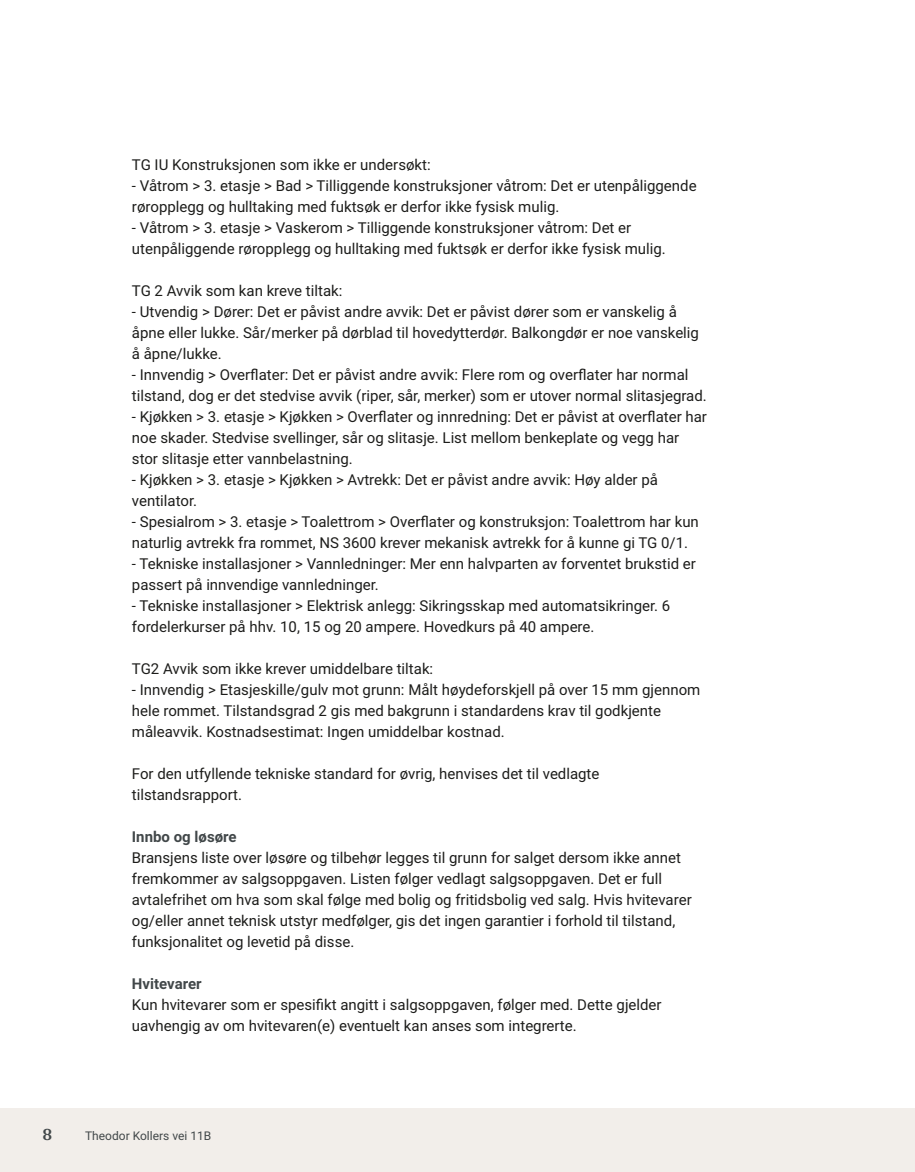
<style>
.page{position:relative;width:915px;height:1172px;background:#fff}
.page>*{position:absolute;margin:0;border:0;box-sizing:border-box;transform-origin:0 0}
.t1{font:700 18px "Arya";color:#414749}
.t2{font:15px/21px "Roboto Vitec";color:#1d1d1b}
.t3{font:700 15px "Roboto Vitec";color:#414749}
.t4{font:12px "Roboto Vitec";color:#414749}
</style>
<div class="page">
<div style="left:0;top:1108px;width:914px;height:64px;background:#f2eeea"></div>
<p class="t2" style="left:132px;top:153px;width:566px">TG IU Konstruksjonen som ikke er undersøkt:<br>‑ Våtrom &gt; 3. etasje &gt; Bad &gt; Tilliggende konstruksjoner våtrom: Det er utenpåliggende røropplegg og hulltaking med fuktsøk er derfor ikke fysisk mulig.<br>‑ Våtrom &gt; 3. etasje &gt; Vaskerom &gt; Tilliggende konstruksjoner våtrom: Det er utenpåliggende røropplegg og hulltaking med fuktsøk er derfor ikke fysisk mulig.</p>
<p class="t2" style="left:132px;top:279px;width:576px">TG 2 Avvik som kan kreve tiltak:<br>‑ Utvendig &gt; Dører: Det er påvist andre avvik: Det er påvist dører som er vanskelig å åpne eller lukke. Sår/ merker på dørblad til hovedytterdør. Balkongdør er noe vanskelig å åpne/ lukke.<br>‑ Innvendig &gt; Overflater: Det er påvist andre avvik: Flere rom og overflater har normal tilstand, dog er det stedvise avvik (riper, sår, merker) som er utover normal slitasjegrad. ‑ Kjøkken &gt; 3. etasje &gt; Kjøkken &gt; Overflater og innredning: Det er påvist at overflater har noe skader. Stedvise svellinger, sår og slitasje. List mellom benkeplate og vegg har stor slitasje etter vannbelastning.<br>‑ Kjøkken &gt; 3. etasje &gt; Kjøkken &gt; Avtrekk: Det er påvist andre avvik: Høy alder på ventilator.<br>‑ Spesialrom &gt; 3. etasje &gt; Toalettrom &gt; Overflater og konstruksjon: Toalettrom har kun naturlig avtrekk fra rommet, NS 3600 krever mekanisk avtrekk for å kunne gi TG 0/ 1.<br>‑ Tekniske installasjoner &gt; Vannledninger: Mer enn halvparten av forventet brukstid er passert på innvendige vannledninger.<br>‑ Tekniske installasjoner &gt; Elektrisk anlegg: Sikringsskap med automatsikringer. 6 fordelerkurser på hhv. 10, 15 og 20 ampere. Hovedkurs på 40 ampere.</p>
<p class="t2" style="left:132px;top:657px;width:569px">TG2 Avvik som ikke krever umiddelbare tiltak:<br>‑ Innvendig &gt; Etasjeskille/ gulv mot grunn: Målt høydeforskjell på over 15 mm gjennom hele rommet. Tilstandsgrad 2 gis med bakgrunn i standardens krav til godkjente måleavvik. Kostnadsestimat: Ingen umiddelbar kostnad.</p>
<p class="t2" style="left:132px;top:762px;width:469px">For den utfyllende tekniske standard for øvrig, henvises det til vedlagte tilstandsrapport.</p>
<p class="t3" style="left:132px;top:826px;width:106px">Innbo og løsøre</p>
<p class="t2" style="left:132px;top:846px;width:561px">Bransjens liste over løsøre og tilbehør legges til grunn for salget dersom ikke annet fremkommer av salgsoppgaven. Listen følger vedlagt salgsoppgaven. Det er full avtalefrihet om hva som skal følge med bolig og fritidsbolig ved salg. Hvis hvitevarer og/ eller annet teknisk utstyr medfølger, gis det ingen garantier i forhold til tilstand, funksjonalitet og levetid på disse.</p>
<p class="t3" style="left:132px;top:973px;width:71px">Hvitevarer</p>
<p class="t2" style="left:132px;top:993px;width:531px">Kun hvitevarer som er spesifikt angitt i salgsoppgaven, følger med. Dette gjelder uavhengig av om hvitevaren(e) eventuelt kan anses som integrerte.</p>
<p class="t1" style="left:43px;top:1123px;width:11px">8</p>
<p class="t4" style="left:85px;top:1127px;width:128px">Theodor Kollers vei 11B</p>
</div>
